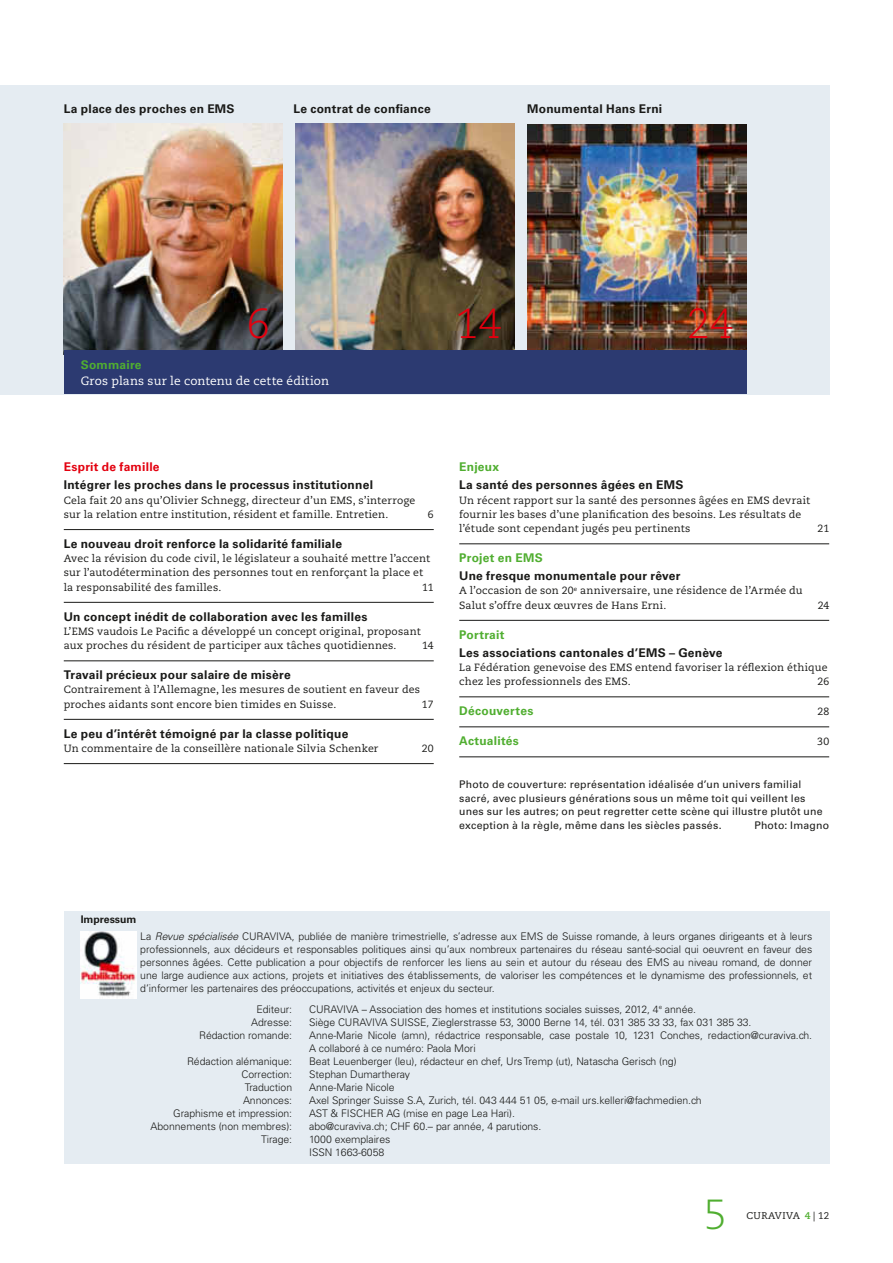
<style>
.page{position:relative;width:893px;height:1263px;background:#fff}
.page>*{position:absolute;margin:0;border:0;box-sizing:border-box;transform-origin:0 0}
.t1{font:300 42px "Caecilia LT Std";color:#e3000f}
.t2{font:300 42px "Caecilia LT Std";color:#50ae30}
.t3{font:700 12px/18px "Univers LT Std";letter-spacing:.02em;color:#1a1a18}
.t4{font:12px/16.5px "Caecilia LT Std";letter-spacing:.01em;color:#fff}
.t5{font:700 12px "Univers LT Std";letter-spacing:.02em;color:#50ae30}
.t6{font:300 10.5px/13px "Univers LT Std";letter-spacing:-.005em;color:#1a1a18}
.t7{font:10.5px/14.2px "Caecilia LT Std";letter-spacing:.015em;color:#1a1a18}
.t8{font:10.5px/13.5px "Univers LT Std";letter-spacing:.02em;color:#1a1a18}
.t9{font:700 10.5px "Univers LT Std";letter-spacing:-.005em;color:#1a1a18}
.t10{font:9.75px "Caecilia LT Std";letter-spacing:.035em;color:#1a1a18}
.s1{font-family:"Univers LT Std";font-weight:700;color:#50ae30}
.s2{color:#e3000f}
.s3{color:#50ae30}
.s4{font-style:italic}
.s5{font-weight:700;color:#50ae30}
</style>
<div class="page">
<div style="left:0;top:85px;width:829px;height:309px;background:#e5ecf2"></div>
<img style="left:296px;top:124px;width:218px;height:226px">
<img style="left:64px;top:124px;width:219px;height:226px">
<img style="left:527px;top:124px;width:219px;height:226px">
<div style="left:64px;top:350px;width:682px;height:44px;background:#2c3a71"></div>
<div style="left:64px;top:911px;width:765px;height:252px;background:#e5ecf2"></div>
<img style="left:81px;top:931px;width:55px;height:68px">
<hr style="left:64px;top:529px;width:370px;height:1px;background:#1a1a18">
<hr style="left:64px;top:602px;width:370px;height:1px;background:#1a1a18">
<hr style="left:64px;top:660px;width:370px;height:1px;background:#1a1a18">
<hr style="left:64px;top:719px;width:370px;height:1px;background:#1a1a18">
<hr style="left:64px;top:763px;width:370px;height:1px;background:#1a1a18">
<hr style="left:459px;top:543px;width:370px;height:1px;background:#1a1a18">
<hr style="left:459px;top:620px;width:370px;height:1px;background:#1a1a18">
<hr style="left:459px;top:696px;width:370px;height:1px;background:#1a1a18">
<hr style="left:459px;top:726px;width:370px;height:1px;background:#1a1a18">
<hr style="left:459px;top:756px;width:370px;height:1px;background:#1a1a18">
<p class="t3" style="left:64px;top:100px;width:172px">La place des proches en EMS</p>
<p class="t3" style="left:293px;top:100px;width:139px">Le contrat de confiance</p>
<p class="t3" style="left:527px;top:100px;width:137px">Monumental Hans Erni</p>
<p class="t1" style="left:247px;top:300px;width:25px">6</p>
<p class="t1" style="left:455px;top:300px;width:48px">14</p>
<p class="t1" style="left:687px;top:300px;width:48px">24</p>
<p class="t4" style="left:81px;top:356px;width:250px"><span class="s1">Sommaire<br></span>Gros plans sur le contenu de cette édition</p>
<p class="t3" style="left:64px;top:458px;width:311px"><span class="s2">Esprit de famille<br></span>Intégrer les proches dans le processus institutionnel</p>
<p class="t7" style="left:64px;top:493px;width:353px">Cela fait 20 ans qu’Olivier Schnegg, directeur d’un EMS, s’interroge sur la relation entre institution, résident et famille. Entretien.</p>
<p class="t7" style="left:428px;top:507px;width:7px">6</p>
<p class="t3" style="left:64px;top:535px;width:280px">Le nouveau droit renforce la solidarité familiale</p>
<p class="t7" style="left:64px;top:552px;width:368px">Avec la révision du code civil, le législateur a souhaité mettre l’accent sur l’autodétermination des personnes tout en renforçant la place et la responsabilité des familles.</p>
<p class="t7" style="left:422px;top:580px;width:13px">11</p>
<p class="t3" style="left:64px;top:608px;width:305px">Un concept inédit de collaboration avec les familles</p>
<p class="t7" style="left:64px;top:624px;width:358px">L’EMS vaudois Le Pacific a développé un concept original, proposant aux proches du résident de participer aux tâches quotidiennes.</p>
<p class="t7" style="left:422px;top:639px;width:13px">14</p>
<p class="t3" style="left:64px;top:666px;width:229px">Travail précieux pour salaire de misère</p>
<p class="t7" style="left:64px;top:683px;width:358px">Contrairement à l’Allemagne, les mesures de soutient en faveur des proches aidants sont encore bien timides en Suisse.</p>
<p class="t7" style="left:422px;top:697px;width:13px">17</p>
<p class="t3" style="left:64px;top:725px;width:286px">Le peu d’intérêt témoigné par la classe politique</p>
<p class="t7" style="left:64px;top:741px;width:316px">Un commentaire de la conseillère nationale Silvia Schenker</p>
<p class="t7" style="left:422px;top:741px;width:13px">20</p>
<p class="t3" style="left:459px;top:458px;width:226px"><span class="s3">Enjeux<br></span>La santé des personnes âgées en EMS</p>
<p class="t7" style="left:459px;top:493px;width:352px">Un récent rapport sur la santé des personnes âgées en EMS devrait fournir les bases d’une planification des besoins. Les résultats de l’étude sont cependant jugés peu pertinents</p>
<p class="t7" style="left:817px;top:522px;width:13px">21</p>
<p class="t3" style="left:459px;top:549px;width:223px"><span class="s3">Projet en EMS<br></span>Une fresque monumentale pour rêver</p>
<p class="t7" style="left:459px;top:584px;width:345px">A l’occasion de son 20<sup>e</sup> anniversaire, une résidence de l’Armée du<br>Salut s’offre deux œuvres de Hans Erni.</p>
<p class="t7" style="left:818px;top:598px;width:13px">24</p>
<p class="t3" style="left:459px;top:626px;width:265px"><span class="s3">Portrait<br></span>Les associations cantonales d’EMS – Genève</p>
<p class="t7" style="left:459px;top:660px;width:370px">La Fédération genevoise des EMS entend favoriser la réflexion éthique chez les professionnels des EMS.</p>
<p class="t7" style="left:817px;top:675px;width:13px">26</p>
<p class="t5" style="left:459px;top:704px;width:76px">Découvertes</p>
<p class="t7" style="left:817px;top:705px;width:13px">28</p>
<p class="t5" style="left:459px;top:734px;width:61px">Actualités</p>
<p class="t7" style="left:817px;top:735px;width:13px">30</p>
<p class="t8" style="left:459px;top:778px;width:365px">Photo de couverture: représentation idéalisée d’un univers familial sacré, avec plusieurs générations sous un même toit qui veillent les unes sur les autres; on peut regretter cette scène qui illustre plutôt une exception à la règle, même dans les siècles passés.</p>
<p class="t8" style="left:754px;top:818px;width:76px">Photo: Imagno</p>
<p class="t9" style="left:81px;top:913px;width:57px">Impressum</p>
<p class="t6" style="left:140px;top:930px;width:673px;text-align:justify">La <span class="s4">Revue spécialisée</span> CURAVIVA, publiée de manière trimestrielle, s’adresse aux EMS de Suisse romande, à leurs organes dirigeants et à leurs professionnels, aux décideurs et responsables politiques ainsi qu’aux nombreux partenaires du réseau santé-social qui oeuvrent en faveur des personnes âgées. Cette publication a pour objectifs de renforcer les liens au sein et autour du réseau des EMS au niveau romand, de donner une large audience aux actions, projets et initiatives des établissements, de valoriser les compétences et le dynamisme des professionnels, et d’informer les partenaires des préoccupations, activités et enjeux du secteur.</p>
<p class="t6" style="left:256px;top:1002px;width:37px">Editeur:</p>
<p class="t6" style="left:309px;top:1002px;width:388px">CURAVIVA – Association des homes et institutions sociales suisses, 2012, 4<sup>e</sup> année.</p>
<p class="t6" style="left:251px;top:1015px;width:42px">Adresse:</p>
<p class="t6" style="left:309px;top:1015px;width:444px">Siège CURAVIVA SUISSE, Zieglerstrasse 53, 3000 Berne 14, tél. 031 385 33 33, fax 031 385 33.</p>
<p class="t6" style="left:199px;top:1028px;width:94px">Rédaction romande:</p>
<p class="t6" style="left:309px;top:1028px;width:505px">Anne-Marie Nicole (amn), rédactrice responsable, case postale 10, 1231 Conches, redaction@curaviva.ch.<br>A collaboré à ce numéro: Paola Mori</p>
<p class="t6" style="left:187px;top:1055px;width:106px">Rédaction alémanique:</p>
<p class="t6" style="left:309px;top:1055px;width:369px">Beat Leuenberger (leu), rédacteur en chef, Urs Tremp (ut), Natascha Gerisch (ng)</p>
<p class="t6" style="left:241px;top:1068px;width:52px">Correction:</p>
<p class="t6" style="left:309px;top:1068px;width:102px">Stephan Dumartheray</p>
<p class="t6" style="left:245px;top:1081px;width:49px">Traduction</p>
<p class="t6" style="left:309px;top:1081px;width:87px">Anne-Marie Nicole</p>
<p class="t6" style="left:243px;top:1094px;width:51px">Annonces:</p>
<p class="t6" style="left:309px;top:1094px;width:394px">Axel Springer Suisse S.A, Zurich, tél. 043 444 51 05, e-mail urs.kelleri@fachmedien.ch</p>
<p class="t6" style="left:173px;top:1107px;width:120px">Graphisme et impression:</p>
<p class="t6" style="left:309px;top:1107px;width:207px">AST &amp; FISCHER AG (mise en page Lea Hari).</p>
<p class="t6" style="left:150px;top:1120px;width:143px">Abonnements (non membres):</p>
<p class="t6" style="left:309px;top:1120px;width:234px">abo@curaviva.ch; CHF 60.– par année, 4 parutions.</p>
<p class="t6" style="left:261px;top:1133px;width:33px">Tirage:</p>
<p class="t6" style="left:309px;top:1133px;width:83px">1000 exemplaires<br>ISSN 1663-6058</p>
<p class="t2" style="left:704px;top:1191px;width:25px">5</p>
<p class="t10" style="left:747px;top:1210px;width:84px">CURAVIVA <span class="s5">4</span> | 12</p>
</div>
